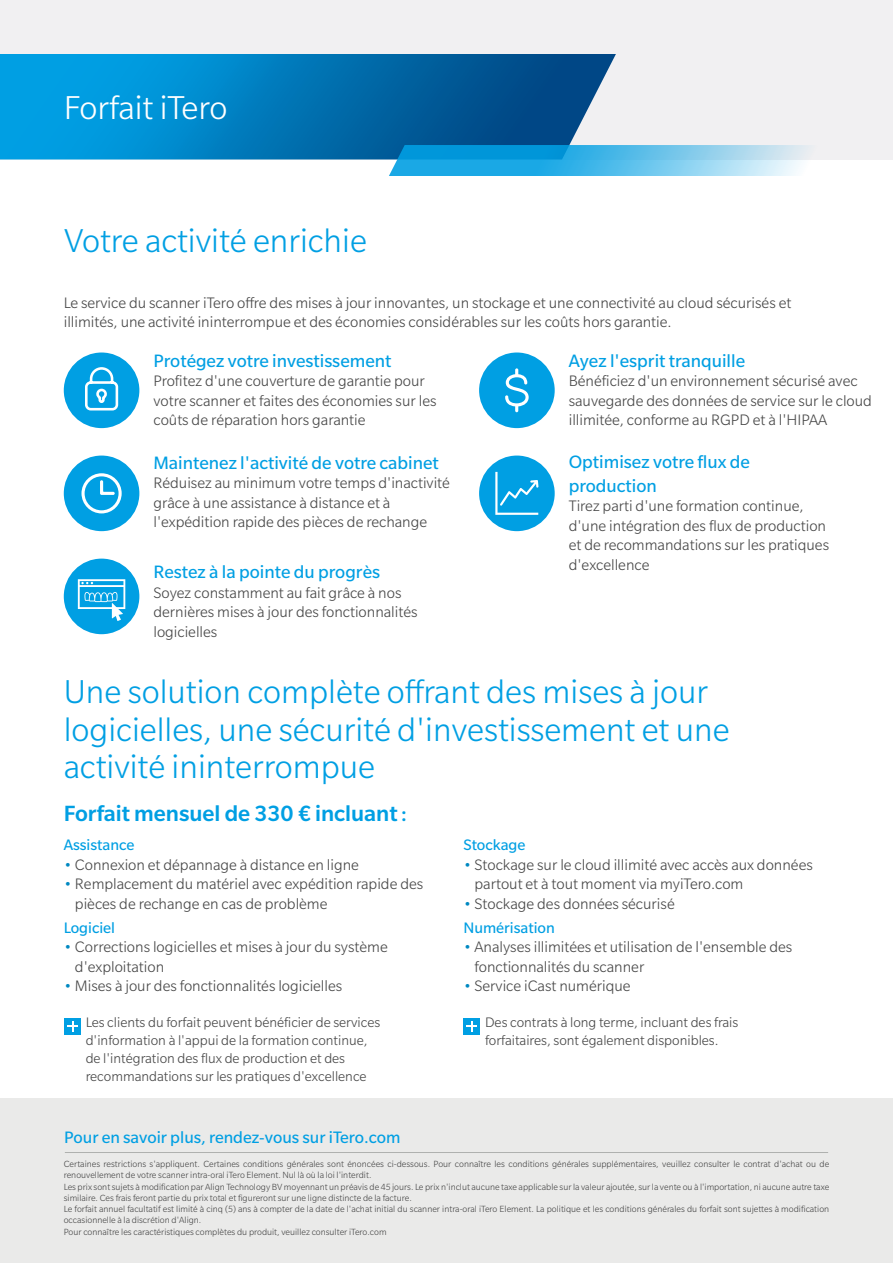
<style>
.page{position:relative;width:893px;height:1263px;background:#fff}
.page>*{position:absolute;margin:0;border:0;box-sizing:border-box;transform-origin:0 0}
.t1{font:300 36px/37.5px "Slate Pro";color:#009fe3}
.t2{font:300 36px "Slate Pro";color:#fff}
.t3{font:500 24px "Slate Pro";color:#009fe3}
.t4{font:19.5px/23.4px "Slate Pro";color:#009fe3}
.t5{font:18px "Slate Pro";color:#009fe3}
.t6{font:300 16.5px/19.5px "Slate Pro";color:#474747}
.t7{font:16.5px "Slate Pro";color:#009fe3}
.t8{font:300 15px/18px "Slate Pro";color:#474747}
.t9{font:300 9.75px/11.2px "Slate Pro";color:#474747}
.s1{font-size:21px}
.s2{color:#0088c1}
.s3{font-weight:400;color:#009fe3}
</style>
<div class="page">
<div style="left:0;top:1098px;width:893px;height:165px;background:#eaeae9"></div>
<div style="left:64px;top:456px;width:75px;height:75px;background:#009fe3;border-radius:50%"></div>
<svg style="left:81px;top:473px;width:41px;height:40px"></svg>
<div style="left:64px;top:559px;width:75px;height:75px;background:#009fe3;border-radius:50%"></div>
<svg style="left:78px;top:579px;width:47px;height:42px"></svg>
<div style="left:64px;top:352px;width:75px;height:76px;background:#009fe3;border-radius:50%"></div>
<svg style="left:85px;top:367px;width:34px;height:44px"></svg>
<div style="left:479px;top:352px;width:76px;height:76px;background:#009fe3;border-radius:50%"></div>
<svg style="left:505px;top:368px;width:24px;height:44px"></svg>
<div style="left:479px;top:456px;width:76px;height:75px;background:#009fe3;border-radius:50%"></div>
<svg style="left:495px;top:472px;width:43px;height:43px"></svg>
<hr style="left:65px;top:1152px;width:763px;height:1px;background:#afb1af">
<div style="left:64px;top:1017px;width:17px;height:17px;background:#009fe3"></div>
<svg style="left:67px;top:1021px;width:11px;height:10px"></svg>
<div style="left:463px;top:1017px;width:17px;height:17px;background:#009fe3"></div>
<svg style="left:467px;top:1021px;width:10px;height:10px"></svg>
<div style="left:0;top:0;width:893px;height:159px;background:#f1f0f2"></div>
<svg style="left:0;top:54px;width:616px;height:105px;background:#087ab9"></svg>
<svg style="left:384px;top:145px;width:481px;height:30px"></svg>
<h1 class="t2" style="left:64px;top:88px;width:165px">Forfait iTero</h1>
<h1 class="t1" style="left:64px;top:222px;width:304px">Votre activité enrichie</h1>
<p class="t6" style="left:64px;top:292px;width:729px">Le service du scanner iTero offre des mises à jour innovantes, un stockage et une connectivité au cloud sécurisés et illimités, une activité ininterrompue et des économies considérables sur les coûts hors garantie.</p>
<p class="t4" style="left:153px;top:349px;width:240px">Protégez votre investissement</p>
<p class="t6" style="left:153px;top:371px;width:285px">Profitez d'une couverture de garantie pour votre scanner et faites des économies sur les coûts de réparation hors garantie</p>
<p class="t4" style="left:153px;top:451px;width:287px">Maintenez l'activité de votre cabinet</p>
<p class="t6" style="left:153px;top:473px;width:298px">Réduisez au minimum votre temps d'inactivité grâce à une assistance à distance et à l'expédition rapide des pièces de rechange</p>
<p class="t4" style="left:153px;top:560px;width:228px">Restez à la pointe du progrès</p>
<p class="t6" style="left:153px;top:582px;width:266px">Soyez constamment au fait grâce à nos dernières mises à jour des fonctionnalités logicielles</p>
<p class="t4" style="left:569px;top:349px;width:178px">Ayez l'esprit tranquille</p>
<p class="t6" style="left:569px;top:371px;width:305px">Bénéficiez d'un environnement sécurisé avec sauvegarde des données de service sur le cloud illimitée, conforme au RGPD et à l'HIPAA</p>
<p class="t4" style="left:569px;top:450px;width:183px">Optimisez votre flux de production</p>
<p class="t6" style="left:569px;top:496px;width:262px">Tirez parti d'une formation continue, d'une intégration des flux de production et de recommandations sur les pratiques d'excellence</p>
<h1 class="t1" style="left:64px;top:673px;width:667px">Une solution complète offrant des mises à jour logicielles, une sécurité d'investissement et une activité ininterrompue</h1>
<h2 class="t3" style="left:64px;top:800px;width:345px">Forfait mensuel de 330 € incluant <span class="s1">:</span></h2>
<p class="t7" style="left:64px;top:836px;width:72px">Assistance</p>
<p class="t6" style="left:64px;top:855px;width:297px"><span class="s2">•</span> Connexion et dépannage à distance en ligne</p>
<p class="t6" style="left:75px;top:874px;width:350px;text-indent:-11px"><span class="s2">•</span> Remplacement du matériel avec expédition rapide des pièces de rechange en cas de problème</p>
<p class="t7" style="left:64px;top:919px;width:53px">Logiciel</p>
<p class="t6" style="left:75px;top:937px;width:314px;text-indent:-11px"><span class="s2">•</span> Corrections logicielles et mises à jour du système d'exploitation</p>
<p class="t6" style="left:64px;top:976px;width:280px"><span class="s2">•</span> Mises à jour des fonctionnalités logicielles</p>
<p class="t8" style="left:86px;top:1013px;width:296px">Les clients du forfait peuvent bénéficier de services d'information à l'appui de la formation continue, de l'intégration des flux de production et des recommandations sur les pratiques d'excellence</p>
<p class="t7" style="left:463px;top:836px;width:64px">Stockage</p>
<p class="t6" style="left:474px;top:855px;width:340px;text-indent:-11px"><span class="s2">•</span> Stockage sur le cloud illimité avec accès aux données partout et à tout moment via myiTero.com</p>
<p class="t6" style="left:463px;top:892px;width:213px;line-height:23.7px"><span class="s2">•</span> Stockage des données sécurisé<br><span class="s3">Numérisation</span></p>
<p class="t6" style="left:474px;top:937px;width:319px;text-indent:-11px"><span class="s2">•</span> Analyses illimitées et utilisation de l'ensemble des fonctionnalités du scanner</p>
<p class="t6" style="left:463px;top:976px;width:169px"><span class="s2">•</span> Service iCast numérique</p>
<p class="t8" style="left:485px;top:1013px;width:255px">Des contrats à long terme, incluant des frais forfaitaires, sont également disponibles.</p>
<p class="t5" style="left:64px;top:1128px;width:338px">Pour en savoir plus, rendez-vous sur iTero.com</p>
<p class="t9" style="left:64px;top:1158px;width:767px">Certaines restrictions s'appliquent. Certaines conditions générales sont énoncées ci-dessous. Pour connaître les conditions générales supplémentaires, veuillez consulter le contrat d'achat ou de renouvellement de votre scanner intra-oral iTero Element. Nul là où la loi l'interdit.<br>Les prix sont sujets à modification par Align Technology BV moyennant un préavis de 45 jours. Le prix n'inclut aucune taxe applicable sur la valeur ajoutée, sur la vente ou à l'importation, ni aucune autre taxe similaire. Ces frais feront partie du prix total et figureront sur une ligne distincte de la facture.<br>Le forfait annuel facultatif est limité à cinq (5) ans à compter de la date de l'achat initial du scanner intra-oral iTero Element. La politique et les conditions générales du forfait sont sujettes à modification occasionnelle à la discrétion d'Align.<br>Pour connaître les caractéristiques complètes du produit, veuillez consulter iTero.com</p>
</div>
